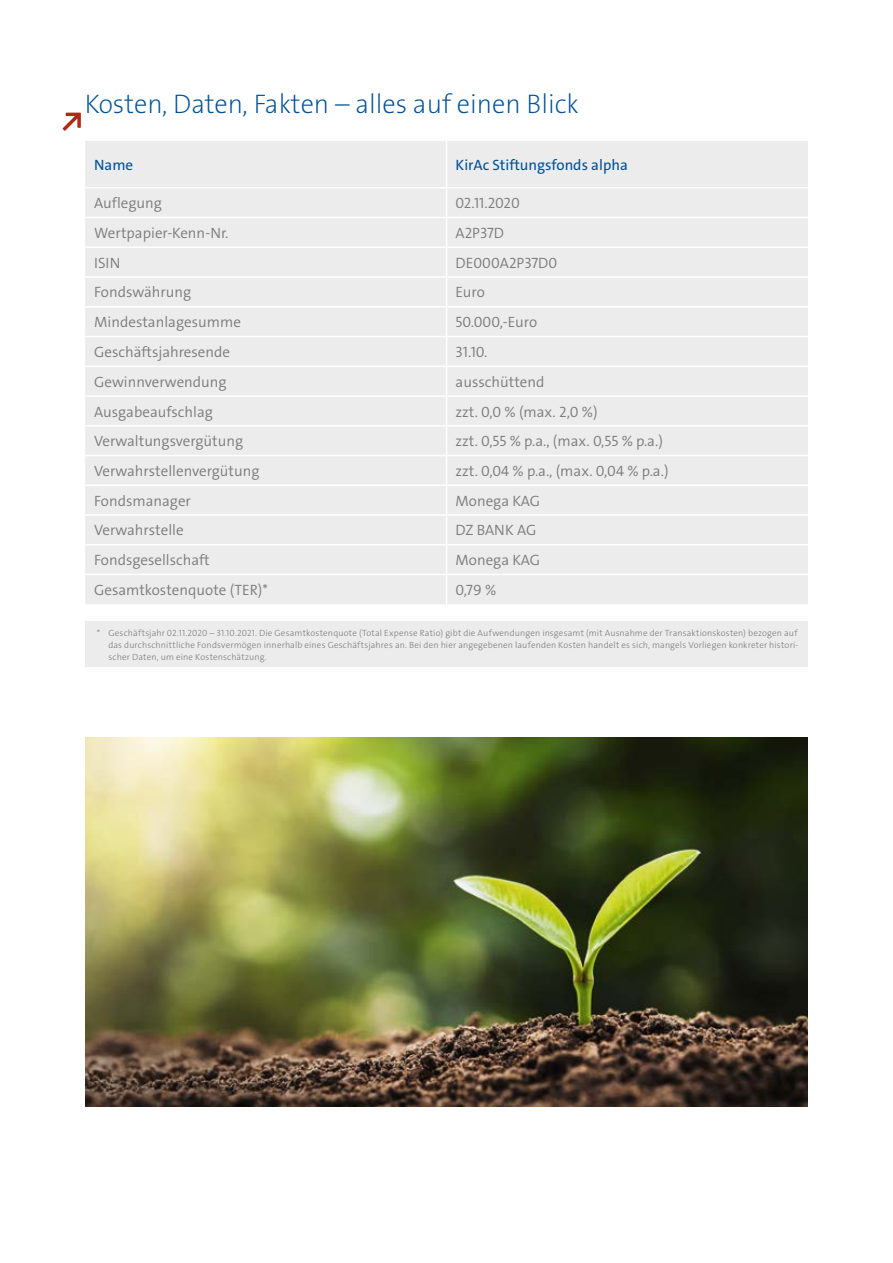
<style>
.page{position:relative;width:893px;height:1263px;background:#fff}
.page>*{position:absolute;margin:0;border:0;box-sizing:border-box;transform-origin:0 0}
.t1{font:27px "The Sans LP2 Ex Lig";color:#005197}
.t2{font:15px "The Sans LP4 Se Lig";color:#7b7b7a}
.t3{font:15px "The Sans C5";color:#005197}
.t4{font:9px/12px "The Sans LP3 Lig";letter-spacing:.015em;color:#7b7b7a;text-align:justify}
</style>
<div class="page">
<div style="left:85px;top:141px;width:723px;height:463px;background:#ececed"></div>
<hr style="left:447px;top:246px;width:361px;height:2px;background:#fff">
<hr style="left:447px;top:276px;width:361px;height:2px;background:#fff">
<hr style="left:447px;top:306px;width:361px;height:2px;background:#fff">
<hr style="left:447px;top:336px;width:361px;height:1px;background:#fff">
<hr style="left:447px;top:366px;width:361px;height:1px;background:#fff">
<hr style="left:447px;top:395px;width:361px;height:2px;background:#fff">
<hr style="left:447px;top:425px;width:361px;height:2px;background:#fff">
<hr style="left:447px;top:455px;width:361px;height:1px;background:#fff">
<hr style="left:447px;top:484px;width:361px;height:2px;background:#fff">
<hr style="left:447px;top:514px;width:361px;height:2px;background:#fff">
<hr style="left:447px;top:544px;width:361px;height:1px;background:#fff">
<hr style="left:447px;top:574px;width:361px;height:1px;background:#fff">
<hr style="left:447px;top:217px;width:361px;height:1px;background:#fff">
<hr style="left:85px;top:217px;width:362px;height:1px;background:#fff">
<hr style="left:85px;top:246px;width:362px;height:2px;background:#fff">
<hr style="left:85px;top:276px;width:362px;height:2px;background:#fff">
<hr style="left:85px;top:306px;width:362px;height:2px;background:#fff">
<hr style="left:85px;top:336px;width:362px;height:1px;background:#fff">
<hr style="left:85px;top:366px;width:362px;height:1px;background:#fff">
<hr style="left:85px;top:395px;width:362px;height:2px;background:#fff">
<hr style="left:85px;top:425px;width:362px;height:2px;background:#fff">
<hr style="left:85px;top:455px;width:362px;height:1px;background:#fff">
<hr style="left:85px;top:484px;width:362px;height:2px;background:#fff">
<hr style="left:85px;top:514px;width:362px;height:2px;background:#fff">
<hr style="left:85px;top:544px;width:362px;height:1px;background:#fff">
<hr style="left:85px;top:574px;width:362px;height:1px;background:#fff">
<svg style="left:446px;top:188px;width:1px;height:416px"></svg>
<hr style="left:446px;top:141px;width:1px;height:46px;background:#fff">
<hr style="left:85px;top:187px;width:362px;height:1px;background:#fff">
<hr style="left:447px;top:187px;width:361px;height:1px;background:#fff">
<img style="left:85px;top:737px;width:723px;height:369px">
<svg style="left:63px;top:113px;width:18px;height:18px"></svg>
<div style="left:85px;top:621px;width:723px;height:46px;background:#ececed"></div>
<h1 class="t1" style="left:85px;top:86px;width:496px">Kosten, Daten, Fakten – alles auf einen Blick</h1>
<p class="t3" style="left:94px;top:155px;width:41px">Name</p>
<p class="t3" style="left:456px;top:155px;width:174px">KirAc Stiftungsfonds alpha</p>
<p class="t2" style="left:94px;top:193px;width:69px">Auflegung</p>
<p class="t2" style="left:456px;top:193px;width:66px">02.11.2020</p>
<p class="t2" style="left:94px;top:223px;width:136px">Wertpapier-Kenn-Nr.</p>
<p class="t2" style="left:456px;top:223px;width:50px">A2P37D</p>
<p class="t2" style="left:94px;top:253px;width:28px">ISIN</p>
<p class="t2" style="left:456px;top:253px;width:103px">DE000A2P37D0</p>
<p class="t2" style="left:94px;top:283px;width:99px">Fondswährung</p>
<p class="t2" style="left:456px;top:283px;width:31px">Euro</p>
<p class="t2" style="left:94px;top:312px;width:148px">Mindestanlagesumme</p>
<p class="t2" style="left:456px;top:312px;width:83px">50.000,-Euro</p>
<p class="t2" style="left:94px;top:342px;width:137px">Geschäftsjahresende</p>
<p class="t2" style="left:456px;top:342px;width:33px">31.10.</p>
<p class="t2" style="left:94px;top:372px;width:134px">Gewinnverwendung</p>
<p class="t2" style="left:456px;top:372px;width:90px">ausschüttend</p>
<p class="t2" style="left:94px;top:402px;width:120px">Ausgabeaufschlag</p>
<p class="t2" style="left:456px;top:402px;width:143px">zzt. 0,0 % (max. 2,0 %)</p>
<p class="t2" style="left:94px;top:431px;width:150px">Verwaltungsvergütung</p>
<p class="t2" style="left:456px;top:431px;width:209px">zzt. 0,55 % p.a., (max. 0,55 % p.a.)</p>
<p class="t2" style="left:94px;top:461px;width:167px">Verwahrstellenvergütung</p>
<p class="t2" style="left:456px;top:461px;width:214px">zzt. 0,04 % p.a., (max. 0,04 % p.a.)</p>
<p class="t2" style="left:94px;top:491px;width:98px">Fondsmanager</p>
<p class="t2" style="left:456px;top:491px;width:86px">Monega KAG</p>
<p class="t2" style="left:94px;top:521px;width:91px">Verwahrstelle</p>
<p class="t2" style="left:456px;top:521px;width:82px">DZ BANK AG</p>
<p class="t2" style="left:94px;top:550px;width:117px">Fondsgesellschaft</p>
<p class="t2" style="left:456px;top:550px;width:86px">Monega KAG</p>
<p class="t2" style="left:94px;top:580px;width:175px">Gesamtkostenquote (TER)*</p>
<p class="t2" style="left:456px;top:580px;width:42px">0,79 %</p>
<p class="t4" style="left:108px;top:627px;width:691px;text-indent:-12px">* Geschäftsjahr 02.11.2020 – 31.10.2021. Die Gesamtkostenquote (Total Expense Ratio) gibt die Aufwendungen insgesamt (mit Ausnahme der Transaktionskosten) bezogen auf das durchschnittliche Fondsvermögen innerhalb eines Geschäftsjahres an. Bei den hier angegebenen laufenden Kosten handelt es sich, mangels Vorliegen konkreter histori&shy;scher Daten, um eine Kostenschätzung.</p>
</div>
